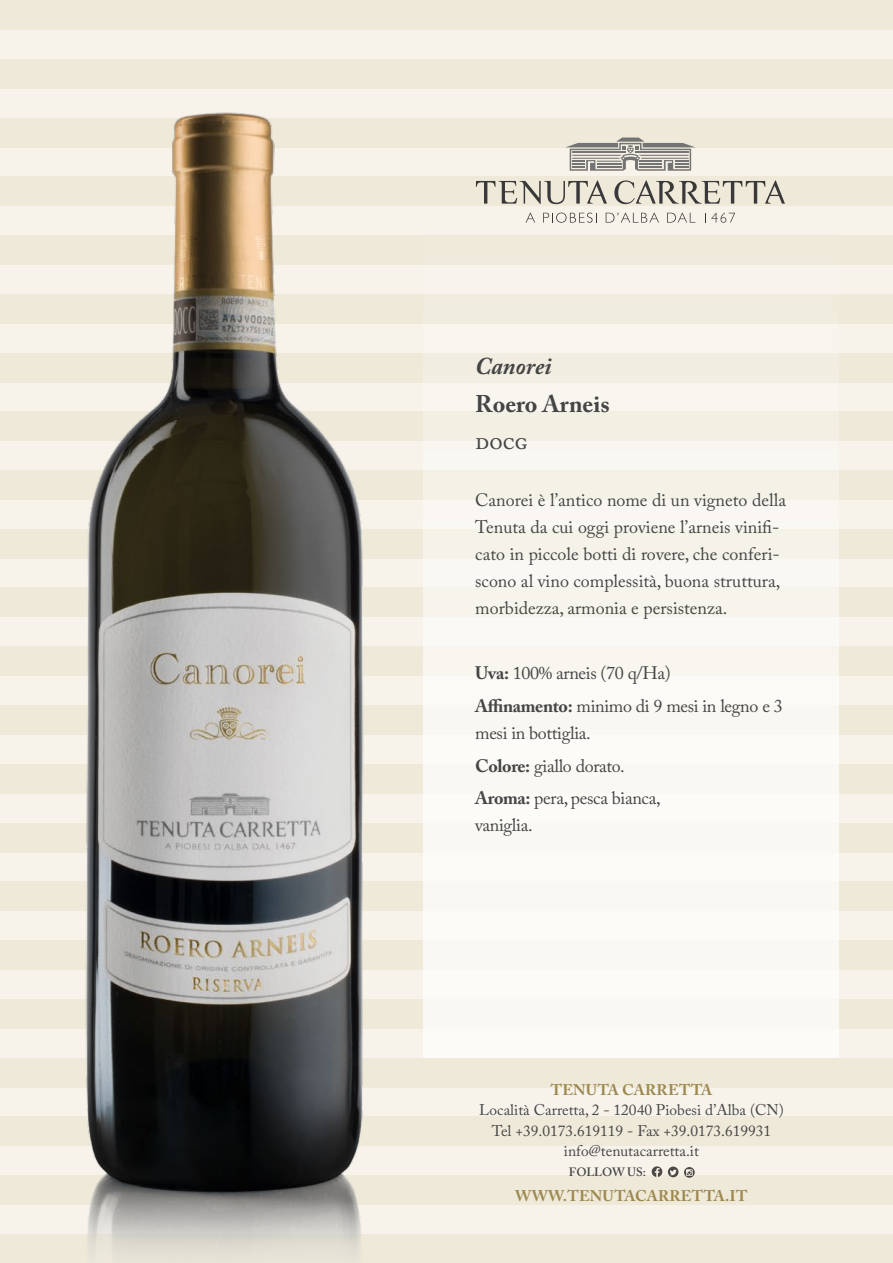
<style>
.page{position:relative;width:893px;height:1263px;background:#fff}
.page>*{position:absolute;margin:0;border:0;box-sizing:border-box;transform-origin:0 0}
.t1{font:700 24px "Adobe Caslon Pro";color:#454545}
.t2{font:italic 700 24px "Adobe Caslon Pro";color:#454545}
.t3{font:24px "Adobe Caslon Pro";color:#454545}
.t4{font:18px/27px "Adobe Caslon Pro";color:#454545}
.t5{font:18px/32.7px "Adobe Caslon Pro";letter-spacing:-.02em;color:#454545}
.t6{font:15.45px/20.5px "Adobe Caslon Pro";color:#454545;text-align:center}
.t7{font:700 15.45px "Adobe Caslon Pro";letter-spacing:.015em;color:#9d884f}
.t8{font:600 12px "Adobe Caslon Pro";letter-spacing:-.005em;color:#454545}
.s1{font-weight:700}
</style>
<div class="page">
<div style="left:0;top:0;width:893px;height:1234px;background:#f7f3eb"></div>
<div style="left:0;top:59px;width:893px;height:30px;background:#eee9d8"></div>
<div style="left:0;top:0;width:893px;height:30px;background:#eee9d8"></div>
<div style="left:0;top:118px;width:893px;height:29px;background:#eee9d8"></div>
<div style="left:0;top:705px;width:893px;height:30px;background:#eee9d8"></div>
<div style="left:0;top:177px;width:893px;height:29px;background:#eee9d8"></div>
<div style="left:0;top:764px;width:893px;height:30px;background:#eee9d8"></div>
<div style="left:0;top:235px;width:893px;height:30px;background:#eee9d8"></div>
<div style="left:0;top:823px;width:893px;height:29px;background:#eee9d8"></div>
<div style="left:0;top:294px;width:893px;height:29px;background:#eee9d8"></div>
<div style="left:0;top:882px;width:893px;height:29px;background:#eee9d8"></div>
<div style="left:0;top:353px;width:893px;height:29px;background:#eee9d8"></div>
<div style="left:0;top:940px;width:893px;height:30px;background:#eee9d8"></div>
<div style="left:0;top:412px;width:893px;height:29px;background:#eee9d8"></div>
<div style="left:0;top:999px;width:893px;height:29px;background:#eee9d8"></div>
<div style="left:0;top:470px;width:893px;height:30px;background:#eee9d8"></div>
<div style="left:0;top:1058px;width:893px;height:29px;background:#eee9d8"></div>
<div style="left:0;top:529px;width:893px;height:29px;background:#eee9d8"></div>
<div style="left:0;top:1116px;width:893px;height:30px;background:#eee9d8"></div>
<div style="left:0;top:588px;width:893px;height:29px;background:#eee9d8"></div>
<div style="left:0;top:1175px;width:893px;height:30px;background:#eee9d8"></div>
<div style="left:0;top:646px;width:893px;height:30px;background:#eee9d8"></div>
<div style="left:0;top:1234px;width:893px;height:29px;background:#eee9d8"></div>
<div style="left:423px;top:114px;width:416px;height:944px;background:linear-gradient(to bottom,#f2ede1,#fdfcfb)"></div>
<svg style="left:652px;top:1166px;width:10px;height:11px"></svg>
<svg style="left:668px;top:1166px;width:10px;height:11px"></svg>
<svg style="left:684px;top:1167px;width:11px;height:11px"></svg>
<svg style="left:614px;top:180px;width:171px;height:24px"></svg>
<svg style="left:476px;top:180px;width:131px;height:24px"></svg>
<svg style="left:526px;top:213px;width:9px;height:10px"></svg>
<svg style="left:543px;top:213px;width:54px;height:10px"></svg>
<svg style="left:606px;top:213px;width:53px;height:10px"></svg>
<svg style="left:667px;top:213px;width:28px;height:10px"></svg>
<svg style="left:705px;top:213px;width:30px;height:10px"></svg>
<svg style="left:565px;top:138px;width:130px;height:33px"></svg>
<img style="left:86px;top:112px;width:278px;height:1144px">
<h1 class="t2" style="left:475px;top:352px;width:78px">Canorei</h1>
<h1 class="t1" style="left:475px;top:389px;width:136px">Roero Arneis</h1>
<h1 class="t3" style="left:475px;top:427px;width:54px">docg</h1>
<p class="t4" style="left:475px;top:486px;width:312px">Canorei è l’antico nome di un vigneto della Tenuta da cui oggi proviene l’arneis vinifi&shy;cato in piccole botti di rovere, che conferi&shy;scono al vino complessità, buona struttura, morbidezza, armonia e persistenza.</p>
<p class="t5" style="left:475px;top:656px;width:309px"><span class="s1">Uva:</span> 100% arneis (70 q/Ha)<br><span class="s1">Affinamento:</span> minimo di 9 mesi in legno e 3</p>
<p class="t5" style="left:475px;top:716px;width:187px">mesi in bottiglia.<br><span class="s1">Colore:</span> giallo dorato.<br><span class="s1">Aroma:</span> pera, pesca bianca,</p>
<p class="t5" style="left:475px;top:809px;width:59px">vaniglia.</p>
<p class="t7" style="left:551px;top:1080px;width:163px">TENUTA CARRETTA</p>
<p class="t6" style="left:479px;top:1099px;width:306px">Località Carretta, 2 - 12040 Piobesi d’Alba (CN)<br>Tel +39.0173.619119 - Fax +39.0173.619931 info@tenutacarretta.it</p>
<p class="t7" style="left:515px;top:1187px;width:234px">WWW.TENUTACARRETTA.IT</p>
<p class="t8" style="left:569px;top:1164px;width:79px">FOLLOW US:</p>
</div>
